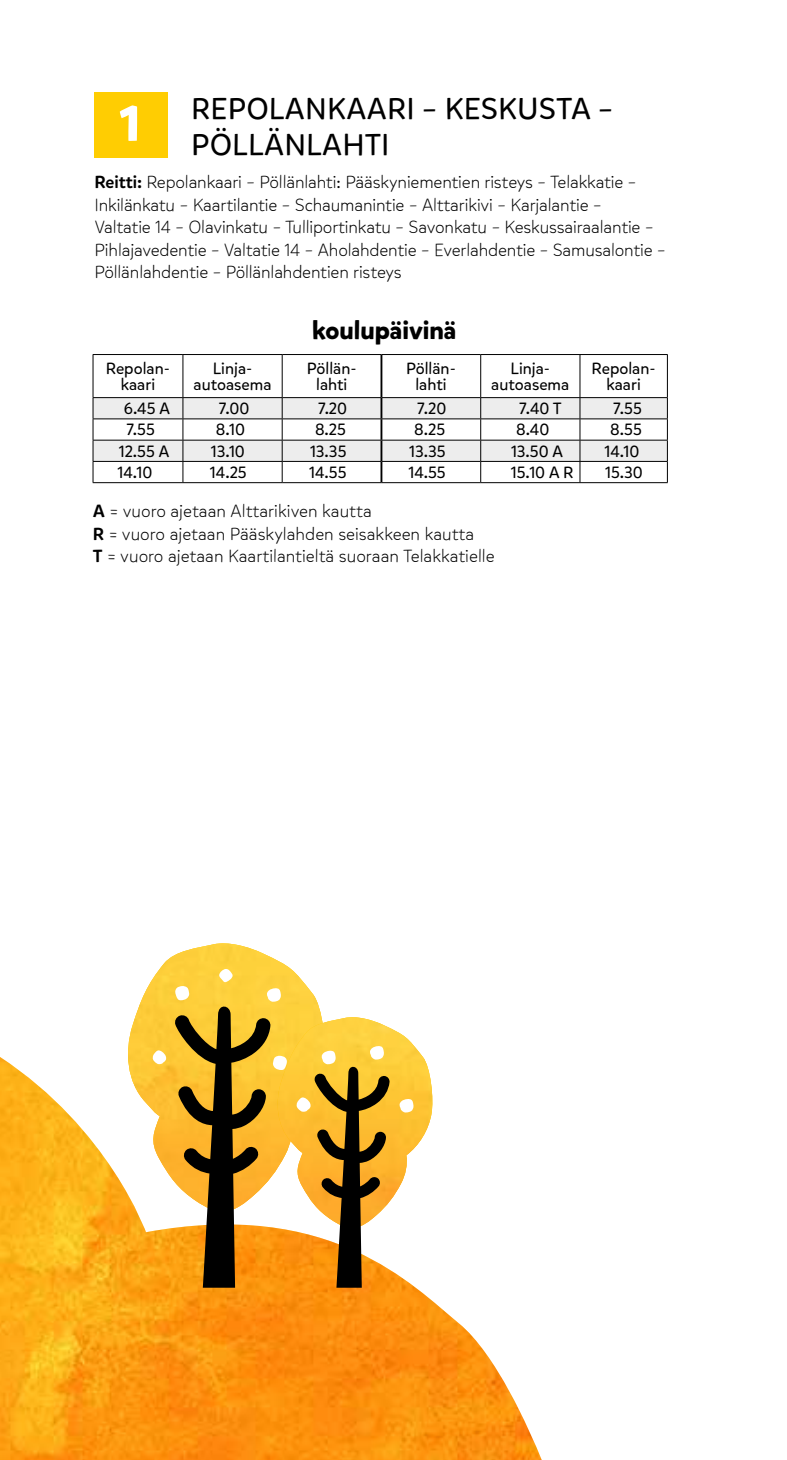
<style>
.page{position:relative;width:787px;height:1460px;background:#fff}
.page>*{position:absolute;margin:0;border:0;box-sizing:border-box;transform-origin:0 0}
.t1{font:30px/36px "Mikado";color:#000}
.t2{font:700 25px "Mikado";color:#000}
.t3{font:300 17.5px/22.5px "Mikado";letter-spacing:-.01em;color:#000}
.t4{font:16.25px/16.2px "Mikado";color:#000;text-align:center}
.s1{font-weight:700;font-size:50px;color:#fff}
.s2{font-weight:500}
</style>
<div class="page">
<div style="left:94px;top:92px;width:74px;height:65px;background:#ffcd02"></div>
<svg style="left:93px;top:398px;width:575px;height:84px"></svg>
<hr style="left:93px;top:482px;width:90px;height:1px;background:#000">
<hr style="left:183px;top:482px;width:99px;height:1px;background:#000">
<hr style="left:282px;top:482px;width:99px;height:1px;background:#000">
<hr style="left:381px;top:482px;width:99px;height:1px;background:#000">
<hr style="left:480px;top:482px;width:100px;height:1px;background:#000">
<hr style="left:580px;top:482px;width:87px;height:1px;background:#000">
<hr style="left:380px;top:398px;width:2px;height:21px;background:#000">
<hr style="left:380px;top:419px;width:2px;height:21px;background:#000">
<hr style="left:380px;top:440px;width:2px;height:21px;background:#000">
<hr style="left:380px;top:462px;width:2px;height:20px;background:#000">
<hr style="left:93px;top:354px;width:90px;height:1px;background:#000">
<hr style="left:93px;top:355px;width:1px;height:42px;background:#000">
<hr style="left:183px;top:354px;width:99px;height:1px;background:#000">
<hr style="left:182px;top:355px;width:1px;height:42px;background:#000">
<hr style="left:282px;top:354px;width:99px;height:1px;background:#000">
<hr style="left:282px;top:355px;width:1px;height:42px;background:#000">
<hr style="left:381px;top:354px;width:99px;height:1px;background:#000">
<hr style="left:480px;top:354px;width:100px;height:1px;background:#000">
<hr style="left:480px;top:355px;width:1px;height:42px;background:#000">
<hr style="left:580px;top:354px;width:87px;height:1px;background:#000">
<hr style="left:579px;top:355px;width:1px;height:42px;background:#000">
<hr style="left:667px;top:355px;width:1px;height:42px;background:#000">
<hr style="left:93px;top:397px;width:90px;height:1px;background:#000">
<hr style="left:183px;top:397px;width:99px;height:1px;background:#000">
<hr style="left:282px;top:397px;width:99px;height:1px;background:#000">
<hr style="left:381px;top:397px;width:99px;height:1px;background:#000">
<hr style="left:480px;top:397px;width:100px;height:1px;background:#000">
<hr style="left:580px;top:397px;width:87px;height:1px;background:#000">
<hr style="left:380px;top:355px;width:2px;height:42px;background:#000">
<img style="left:0;top:1057px;width:542px;height:403px">
<svg style="left:124px;top:943px;width:167px;height:269px"></svg>
<svg style="left:152px;top:1050px;width:14px;height:14px"></svg>
<svg style="left:174px;top:969px;width:260px;height:319px"></svg>
<h1 class="t1" style="left:191px;top:91px;width:424px;text-indent:-72px"><span class="s1">1</span> REPOLANKAARI – KESKUSTA –<br>PÖLLÄNLAHTI</h1>
<p class="t3" style="left:94px;top:171px;width:573px"><span class="s2">Reitti:</span> Repolankaari – Pöllänlahti: Pääskyniementien risteys – Telakkatie – Inkilänkatu – Kaartilantie – Schaumanintie – Alttarikivi – Karjalantie –<br>Valtatie 14 – Olavinkatu – Tulliportinkatu – Savonkatu – Keskussairaalantie – Pihlajavedentie – Valtatie 14 – Aholahdentie – Everlahdentie – Samusalontie – Pöllänlahdentie – Pöllänlahdentien risteys</p>
<h2 class="t2" style="left:312px;top:315px;width:146px">koulupäivinä</h2>
<p class="t4" style="left:106px;top:360px;width:66px">Repolan&shy;kaari</p>
<p class="t4" style="left:193px;top:360px;width:80px">Linja&shy;autoasema</p>
<p class="t4" style="left:307px;top:360px;width:51px">Pöllän&shy;lahti</p>
<p class="t4" style="left:406px;top:360px;width:51px">Pöllän&shy;lahti</p>
<p class="t4" style="left:491px;top:360px;width:79px">Linja&shy;autoasema</p>
<p class="t4" style="left:591px;top:360px;width:66px">Repolan&shy;kaari</p>
<p class="t4" style="left:124px;top:401px;width:48px">6.45 A</p>
<p class="t4" style="left:219px;top:401px;width:32px">7.00</p>
<p class="t4" style="left:318px;top:401px;width:31px">7.20</p>
<p class="t4" style="left:417px;top:401px;width:31px">7.20</p>
<p class="t4" style="left:519px;top:401px;width:44px">7.40 T</p>
<p class="t4" style="left:613px;top:401px;width:30px">7.55</p>
<p class="t4" style="left:126px;top:422px;width:30px">7.55</p>
<p class="t4" style="left:216px;top:422px;width:31px">8.10</p>
<p class="t4" style="left:315px;top:422px;width:32px">8.25</p>
<p class="t4" style="left:414px;top:422px;width:32px">8.25</p>
<p class="t4" style="left:516px;top:422px;width:35px">8.40</p>
<p class="t4" style="left:610px;top:422px;width:33px">8.55</p>
<p class="t4" style="left:119px;top:443px;width:52px">12.55 A</p>
<p class="t4" style="left:211px;top:443px;width:36px">13.10</p>
<p class="t4" style="left:310px;top:443px;width:38px">13.35</p>
<p class="t4" style="left:409px;top:443px;width:38px">13.35</p>
<p class="t4" style="left:511px;top:443px;width:54px">13.50 A</p>
<p class="t4" style="left:604px;top:443px;width:36px">14.10</p>
<p class="t4" style="left:118px;top:464px;width:36px">14.10</p>
<p class="t4" style="left:210px;top:464px;width:38px">14.25</p>
<p class="t4" style="left:309px;top:464px;width:39px">14.55</p>
<p class="t4" style="left:408px;top:464px;width:39px">14.55</p>
<p class="t4" style="left:511px;top:464px;width:64px">15.10 A R</p>
<p class="t4" style="left:605px;top:464px;width:39px">15.30</p>
<p class="t3" style="left:93px;top:500px;width:403px"><span class="s2">A</span> = vuoro ajetaan Alttarikiven kautta<br><span class="s2">R</span> = vuoro ajetaan Pääskylahden seisakkeen kautta<br><span class="s2">T</span> = vuoro ajetaan Kaartilantieltä suoraan Telakkatielle</p>
</div>
